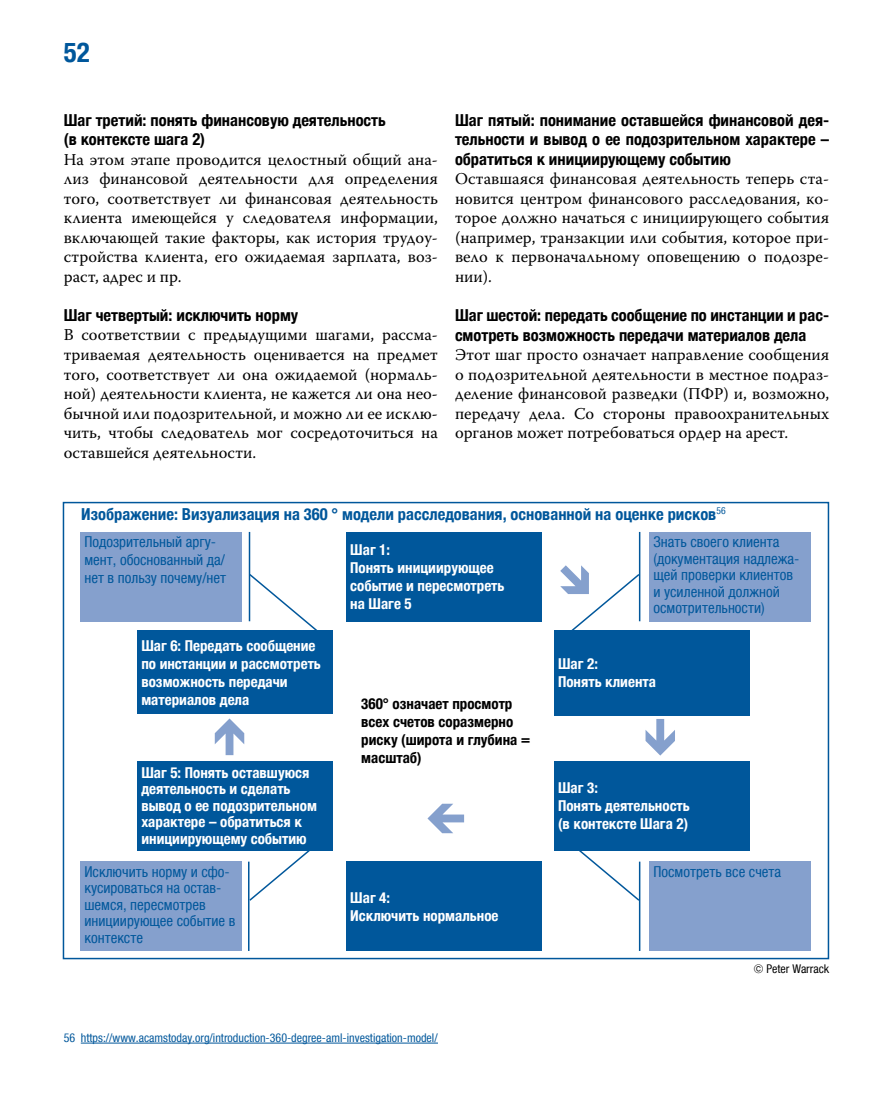
<style>
.page{position:relative;width:893px;height:1106px;background:#fff}
.page>*{position:absolute;margin:0;border:0;box-sizing:border-box;transform-origin:0 0}
.t1{font:700 condensed 27px "Helvetica Neue LTCYR";color:#00579b}
.t2{font:16.5px/19.5px "Warnock Pro";color:#000;text-align:justify}
.t3{font:700 condensed 16.5px/19.5px "Helvetica Neue LTCYR";color:#000}
.t4{font:700 condensed 16.5px "Helvetica Neue LTCYR";color:#00579b}
.t5{font:700 condensed 15px/18px "Helvetica Neue LTCYR";color:#fff}
.t6{font:condensed 15px/16.5px "Helvetica Neue LTCYR";color:#00579b}
.t7{font:700 condensed 15px/18px "Helvetica Neue LTCYR";color:#000}
.t8{font:condensed 12px "Helvetica Neue LTCYR";color:#00579b}
.t9{font:condensed 12px "Helvetica Neue LTCYR";color:#000}
</style>
<div class="page">
<svg style="left:248px;top:572px;width:393px;height:330px"></svg>
<div style="left:63px;top:502px;width:766px;height:457px;border:2px solid #00579b"></div>
<div style="left:346px;top:532px;width:196px;height:89px;background:#00579b"></div>
<div style="left:297px;top:634px;width:297px;height:216px;background:#fff"></div>
<div style="left:137px;top:630px;width:196px;height:84px;background:#00579b"></div>
<div style="left:554px;top:630px;width:195px;height:85px;background:#00579b"></div>
<div style="left:137px;top:761px;width:196px;height:89px;background:#00579b"></div>
<div style="left:554px;top:761px;width:195px;height:89px;background:#00579b"></div>
<div style="left:346px;top:861px;width:196px;height:90px;background:#00579b"></div>
<div style="left:80px;top:532px;width:162px;height:89px;background:#85a0cd"></div>
<div style="left:649px;top:532px;width:162px;height:89px;background:#85a0cd"></div>
<div style="left:649px;top:861px;width:162px;height:90px;background:#85a0cd"></div>
<div style="left:80px;top:861px;width:162px;height:90px;background:#85a0cd"></div>
<svg style="left:560px;top:565px;width:29px;height:29px"></svg>
<svg style="left:645px;top:719px;width:30px;height:36px"></svg>
<svg style="left:215px;top:718px;width:29px;height:37px"></svg>
<svg style="left:427px;top:803px;width:37px;height:30px"></svg>
<hr style="left:81px;top:1042px;width:357px;height:1px;background:#00579b">
<hr style="left:248px;top:861px;width:1px;height:90px;background:#00579b">
<hr style="left:639px;top:861px;width:1px;height:90px;background:#00579b">
<hr style="left:639px;top:532px;width:1px;height:89px;background:#00579b">
<hr style="left:249px;top:532px;width:1px;height:89px;background:#00579b">
<h1 class="t1" style="left:64px;top:38px;width:27px">52</h1>
<p class="t3" style="left:64px;top:110px;width:324px">Шаг третий: понять финансовую деятельность (в контексте шага 2)</p>
<p class="t2" style="left:64px;top:149px;width:376px">На этом этапе проводится целостный общий ана&shy;лиз финансовой деятельности для определения того, соответствует ли финансовая деятельность клиента имеющейся у следователя информации, включающей такие факторы, как история трудоу&shy;стройства клиента, его ожидаемая зарплата, воз&shy;раст, адрес и пр.</p>
<p class="t3" style="left:64px;top:305px;width:236px">Шаг четвертый: исключить норму</p>
<p class="t2" style="left:64px;top:325px;width:376px">В соответствии с предыдущими шагами, рассма&shy;триваемая деятельность оценивается на предмет того, соответствует ли она ожидаемой (нормаль&shy;ной) деятельности клиента, не кажется ли она нео&shy;бычной или подозрительной, и можно ли ее исклю&shy;чить, чтобы следователь мог сосредоточиться на оставшейся деятельности.</p>
<p class="t3" style="left:455px;top:110px;width:376px;text-align:justify">Шаг пятый: понимание оставшейся финансовой дея&shy;тельности и вывод о ее подозрительном характере – обратиться к инициирующему событию</p>
<p class="t2" style="left:455px;top:169px;width:376px">Оставшаяся финансовая деятельность теперь ста&shy;новится центром финансового расследования, ко&shy;торое должно начаться с инициирующего события (например, транзакции или события, которое при&shy;вело к первоначальному оповещению о подозре&shy;нии).</p>
<p class="t3" style="left:455px;top:305px;width:376px">Шаг шестой: передать сообщение по инстанции и рас&shy;смотреть возможность передачи материалов дела</p>
<p class="t2" style="left:455px;top:344px;width:376px">Этот шаг просто означает направление сообщения о подозрительной деятельности в местное подраз&shy;деление финансовой разведки (ПФР) и, возможно, передачу дела. Со стороны правоохранительных органов может потребоваться ордер на арест.</p>
<p class="t4" style="left:81px;top:505px;width:646px">Изображение: Визуализация на 360 ° модели расследования, основанной на оценке рисков<sup>56</sup></p>
<p class="t5" style="left:350px;top:541px;width:156px">Шаг 1:<br>Понять инициирующее событие и пересмотреть на Шаге 5</p>
<p class="t6" style="left:84px;top:533px;width:143px;line-height:18px">Подозрительный аргу&shy;мент, обоснованный да/ нет в пользу почему/нет</p>
<p class="t6" style="left:653px;top:533px;width:148px">Знать своего клиента (документация надлежа&shy;щей проверки клиентов и усиленной должной осмотрительности)</p>
<p class="t5" style="left:141px;top:636px;width:181px">Шаг 6: Передать сообщение по инстанции и рассмотреть возможность передачи материалов дела</p>
<p class="t5" style="left:141px;top:764px;width:177px;line-height:16.5px">Шаг 5: Понять оставшуюся деятельность и сделать вывод о ее подозрительном характере – обратиться к инициирующему событию</p>
<p class="t7" style="left:361px;top:695px;width:170px">360° означает просмотр всех счетов соразмерно риску (широта и глубина = масштаб)</p>
<p class="t5" style="left:558px;top:655px;width:99px">Шаг 2:<br>Понять клиента</p>
<p class="t5" style="left:558px;top:778px;width:133px">Шаг 3:<br>Понять деятельность (в контексте Шага 2)</p>
<p class="t6" style="left:84px;top:863px;width:147px">Исключить норму и сфо-</p>
<p class="t6" style="left:653px;top:863px;width:129px">Посмотреть все счета</p>
<p class="t6" style="left:84px;top:879px;width:153px">кусироваться на остав&shy;шемся, пересмотрев инициирующее событие в контексте</p>
<p class="t5" style="left:350px;top:888px;width:150px">Шаг 4:<br>Исключить нормальное</p>
<p class="t8" style="left:64px;top:1031px;width:375px">56 https://www.acamstoday.org/introduction-360-degree-aml-investigation-model/</p>
<p class="t9" style="left:754px;top:962px;width:77px">© Peter Warrack</p>
</div>
